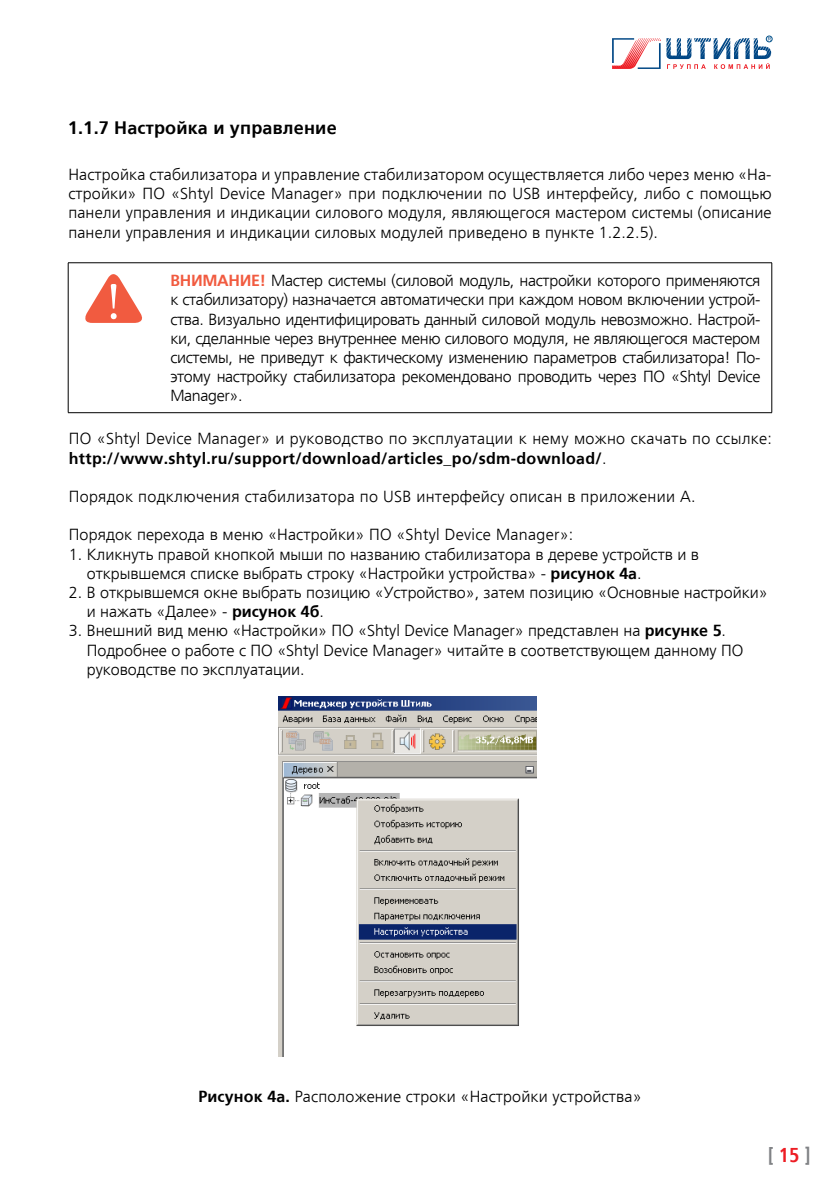
<style>
.page{position:relative;width:840px;height:1191px;background:#fff}
.page>*{position:absolute;margin:0;border:0;box-sizing:border-box;transform-origin:0 0}
.t1{font:700 condensed 20px "Frutiger LTCYR";color:#808285}
.t2{font:700 18px "Frutiger LTCYR";letter-spacing:.01em;color:#000}
.t3{font:300 16px/19.2px "Frutiger LTCYR";color:#000}
.t4{font:300 16px/19.2px "Frutiger LTCYR";letter-spacing:.02em;color:#000}
.s1{font-weight:700;color:#f15b40}
.s2{font-weight:700}
.s3{color:#ed1d24}
</style>
<div class="page">
<div style="left:765px;top:36px;width:7px;height:6px;border:1px solid #005088;border-radius:50%"></div>
<svg style="left:666px;top:37px;width:104px;height:32px"></svg>
<svg style="left:612px;top:38px;width:48px;height:31px"></svg>
<hr style="left:68px;top:262px;width:91px;height:1px;background:#000">
<hr style="left:68px;top:263px;width:1px;height:149px;background:#000">
<hr style="left:159px;top:262px;width:612px;height:1px;background:#000">
<hr style="left:771px;top:263px;width:1px;height:149px;background:#000">
<hr style="left:68px;top:412px;width:91px;height:1px;background:#000">
<hr style="left:159px;top:412px;width:612px;height:1px;background:#000">
<svg style="left:85px;top:274px;width:57px;height:49px"></svg>
<img style="left:278px;top:696px;width:257px;height:360px">
<p class="t2" style="left:68px;top:118px;width:270px">1.1.7 Настройка и управление</p>
<p class="t3" style="left:68px;top:165px;width:704px;text-align:justify">Настройка стабилизатора и управление стабилизатором осуществляется либо через меню «На&shy;стройки» ПО «Shtyl Device Manager» при подключении по USB интерфейсу, либо с помощью панели управления и индикации силового модуля, являющегося мастером системы (описание панели управления и индикации силовых модулей приведено в пункте 1.2.2.5).</p>
<p class="t3" style="left:170px;top:271px;width:591px;text-align:justify"><span class="s1">ВНИМАНИЕ!</span> Мастер системы (силовой модуль, настройки которого применяются к стабилизатору) назначается автоматически при каждом новом включении устрой&shy;ства. Визуально идентифицировать данный силовой модуль невозможно. Настрой&shy;ки, сделанные через внутреннее меню силового модуля, не являющегося мастером системы, не приведут к фактическому изменению параметров стабилизатора! По&shy;этому настройку стабилизатора рекомендовано проводить через ПО «Shtyl Device Manager».</p>
<p class="t4" style="left:69px;top:429px;width:704px">ПО «Shtyl Device Manager» и руководство по эксплуатации к нему можно скачать по ссылке: <span class="s2">http://www.shtyl.ru/support/download/articles_po/sdm-download/</span>.</p>
<p class="t4" style="left:69px;top:487px;width:628px">Порядок подключения стабилизатора по USB интерфейсу описан в приложении А.</p>
<p class="t3" style="left:69px;top:525px;width:506px">Порядок перехода в меню «Настройки» ПО «Shtyl Device Manager»:</p>
<p class="t3" style="left:87px;top:545px;width:613px;text-indent:-18px">1. Кликнуть правой кнопкой мыши по названию стабилизатора в дереве устройств и в открывшемся списке выбрать строку «Настройки устройства» - <span class="s2">рисунок 4а</span>.</p>
<p class="t3" style="left:87px;top:583px;width:682px;text-indent:-18px">2. В открывшемся окне выбрать позицию «Устройство», затем позицию «Основные настройки» и нажать «Далее» - <span class="s2">рисунок 4б</span>.</p>
<p class="t3" style="left:87px;top:621px;width:657px;text-indent:-18px">3. Внешний вид меню «Настройки» ПО «Shtyl Device Manager» представлен на <span class="s2">рисунке 5</span>.<br>Подробнее о работе с ПО «Shtyl Device Manager» читайте в соответствующем данному ПО руководстве по эксплуатации.</p>
<p class="t3" style="left:198px;top:1087px;width:444px"><span class="s2">Рисунок 4a.</span> Расположение строки «Настройки устройства»</p>
<p class="t1" style="left:767px;top:1144px;width:45px">[ <span class="s3">15</span> ]</p>
</div>
